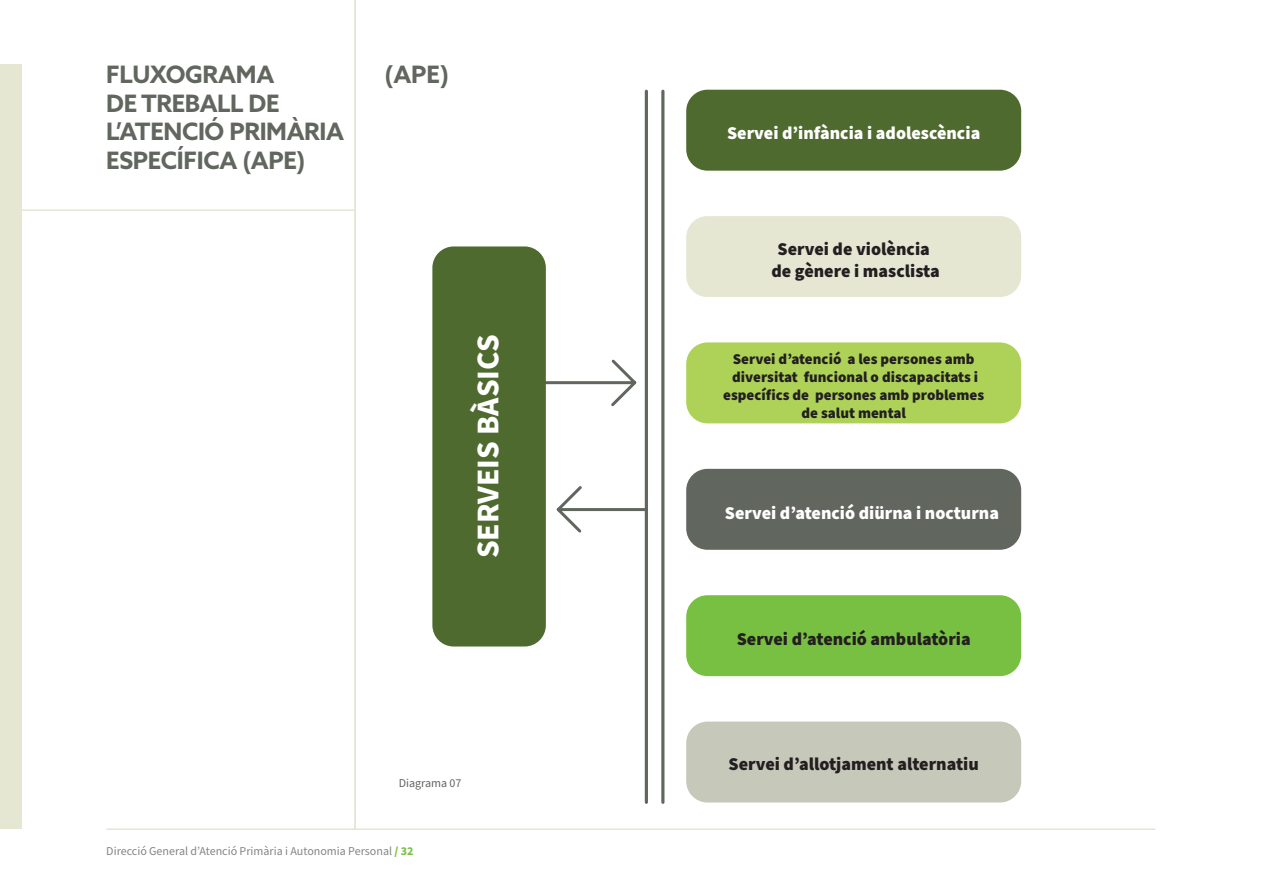
<style>
.page{position:relative;width:1263px;height:893px;background:#fff}
.page>*{position:absolute;margin:0;border:0;box-sizing:border-box;transform-origin:0 0}
.t1{font:700 31.8px "Source Sans Pro";color:#fff}
.t2{font:700 24px/28.8px "Azo Sans";letter-spacing:-.015em;color:#61665f}
.t3{font:900 18px/21.6px "Source Sans Pro";color:#231f20;text-align:center}
.t4{font:900 18px "Source Sans Pro";color:#fff}
.t5{font:900 15px/18px "Source Sans Pro";color:#231f20;text-align:center}
.t6{font:12px "Source Sans Pro";color:#838686}
.t7{font:12px "Source Sans Pro";color:#61665f}
.s1{font-weight:900;color:#79c142}
.s2{font-weight:700;color:#79c142}
</style>
<div class="page">
<hr style="left:106px;top:828px;width:1049px;height:2px;background:#e5e7d3">
<hr style="left:0;top:209px;width:356px;height:2px;background:#e5e7d3">
<div style="left:0;top:64px;width:21px;height:764px;background:#e5e7d3"></div>
<hr style="left:354px;top:0;width:2px;height:829px;background:#e5e7d3">
<svg style="left:556px;top:483px;width:89px;height:52px"></svg>
<svg style="left:546px;top:359px;width:91px;height:48px"></svg>
<div style="left:432px;top:246px;width:114px;height:400px;background:#4e6a2f;border-radius:21px"></div>
<div style="left:686px;top:722px;width:335px;height:80px;background:#c6c8ba;border-radius:21px"></div>
<div style="left:686px;top:469px;width:335px;height:81px;background:#61665f;border-radius:21px"></div>
<div style="left:686px;top:216px;width:335px;height:81px;background:#e5e7d3;border-radius:21px"></div>
<div style="left:686px;top:595px;width:335px;height:81px;background:#78c042;border-radius:21px"></div>
<div style="left:686px;top:342px;width:335px;height:81px;background:#add257;border-radius:21px"></div>
<div style="left:686px;top:90px;width:335px;height:81px;background:#4e6a2f;border-radius:21px"></div>
<hr style="left:645px;top:90px;width:3px;height:714px;background:#61665f;border-radius:2px">
<hr style="left:661px;top:90px;width:3px;height:714px;background:#61665f;border-radius:2px">
<h2 class="t2" style="left:106px;top:59px;width:239px">FLUXOGRAMA<br>DE TREBALL DE<br>L’ATENCIÓ PRIMÀRIA<br>ESPECÍFICA (APE)</h2>
<h2 class="t2" style="left:384px;top:59px;width:66px">(APE)</h2>
<h1 class="t1" style="left:466px;top:558px;width:225px;rotate:-90deg">SERVEIS BÀSICS</h1>
<p class="t7" style="left:399px;top:774px;width:64px">Diagrama 07</p>
<p class="t6" style="left:106px;top:843px;width:309px">Direcció General d’Atenció Primària i Autonomia Personal <span class="s1">/</span> <span class="s2">32</span></p>
<p class="t4" style="left:727px;top:121px;width:255px">Servei d’infància i adolescència</p>
<p class="t3" style="left:771px;top:239px;width:170px">Servei de violència de gènere i masclista</p>
<p class="t5" style="left:723px;top:350px;width:262px">Servei d’atenció a les persones amb diversitat funcional o discapacitats i específics de persones amb problemes de salut mental</p>
<p class="t4" style="left:725px;top:500px;width:276px">Servei d’atenció diürna i nocturna</p>
<p class="t3" style="left:737px;top:628px;width:235px">Servei d’atenció ambulatòria</p>
<p class="t3" style="left:728px;top:754px;width:252px">Servei d’allotjament alternatiu</p>
</div>
